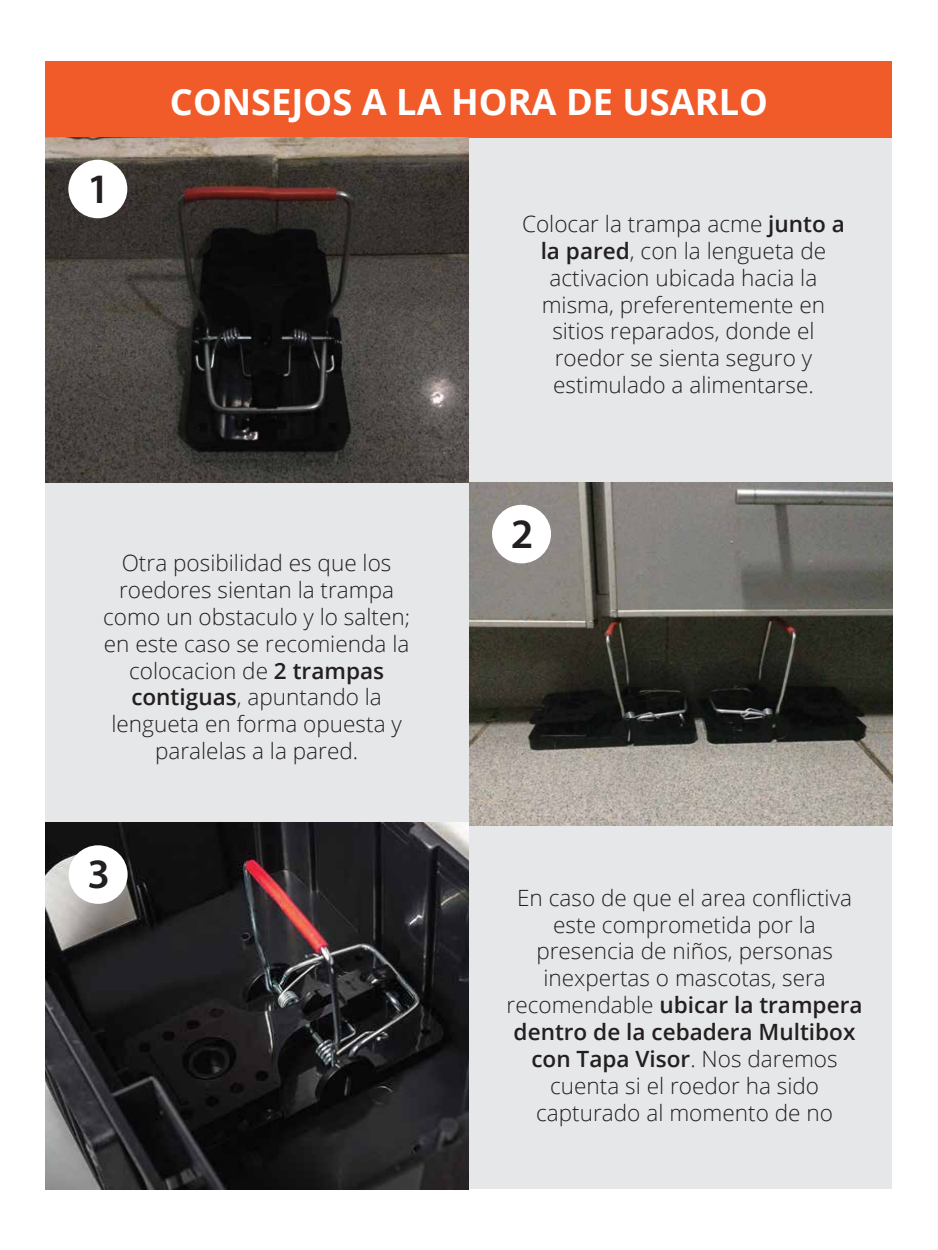
<style>
.page{position:relative;width:938px;height:1250px;background:#fff}
.page>*{position:absolute;margin:0;border:0;box-sizing:border-box;transform-origin:0 0}
.t1{font:600 42px "Myriad Pro";color:#231f20}
.t2{font:700 36.25px "Open Sans";color:#fff}
.t3{font:300 22.38px/26.9px "Open Sans";color:#231f20;text-align:center}
.s1{font-weight:600}
</style>
<div class="page">
<div style="left:46px;top:137px;width:846px;height:1052px;background:#e6e7e8"></div>
<div style="left:46px;top:61px;width:846px;height:76px;background:#f15a29"></div>
<img style="left:46px;top:137px;width:422px;height:346px">
<img style="left:46px;top:823px;width:422px;height:366px">
<img style="left:469px;top:482px;width:423px;height:344px">
<div style="left:68px;top:160px;width:59px;height:58px;background:#fff;border-radius:50%"></div>
<div style="left:492px;top:505px;width:59px;height:58px;background:#fff;border-radius:50%"></div>
<div style="left:69px;top:845px;width:59px;height:59px;background:#fff;border-radius:50%"></div>
<h1 class="t1" style="left:87px;top:162px;width:24px">1</h1>
<h2 class="t2" style="left:170px;top:76px;width:599px">CONSEJOS A LA HORA DE USARLO</h2>
<p class="t3" style="left:522px;top:210px;width:324px">Colocar la trampa acme <span class="s1">junto a la pared</span>, con la lengueta de activacion ubicada hacia la misma, preferentemente en sitios reparados, donde el roedor se sienta seguro y estimulado a alimentarse.</p>
<h1 class="t1" style="left:511px;top:507px;width:24px">2</h1>
<p class="t3" style="left:103px;top:549px;width:308px">Otra posibilidad es que los roedores sientan la trampa como un obstaculo y lo salten; en este caso se recomienda la colocacion de <span class="s1">2 trampas contiguas</span>, apuntando la lengueta en forma opuesta y paralelas a la pared.</p>
<h1 class="t1" style="left:87px;top:847px;width:24px">3</h1>
<p class="t3" style="left:506px;top:883px;width:357px">En caso de que el area conflictiva este comprometida por la presencia de niños, personas inexpertas o mascotas, sera recomendable <span class="s1">ubicar la trampera dentro de la cebadera Multibox con Tapa Visor</span>. Nos daremos cuenta si el roedor ha sido capturado al momento de no</p>
</div>
